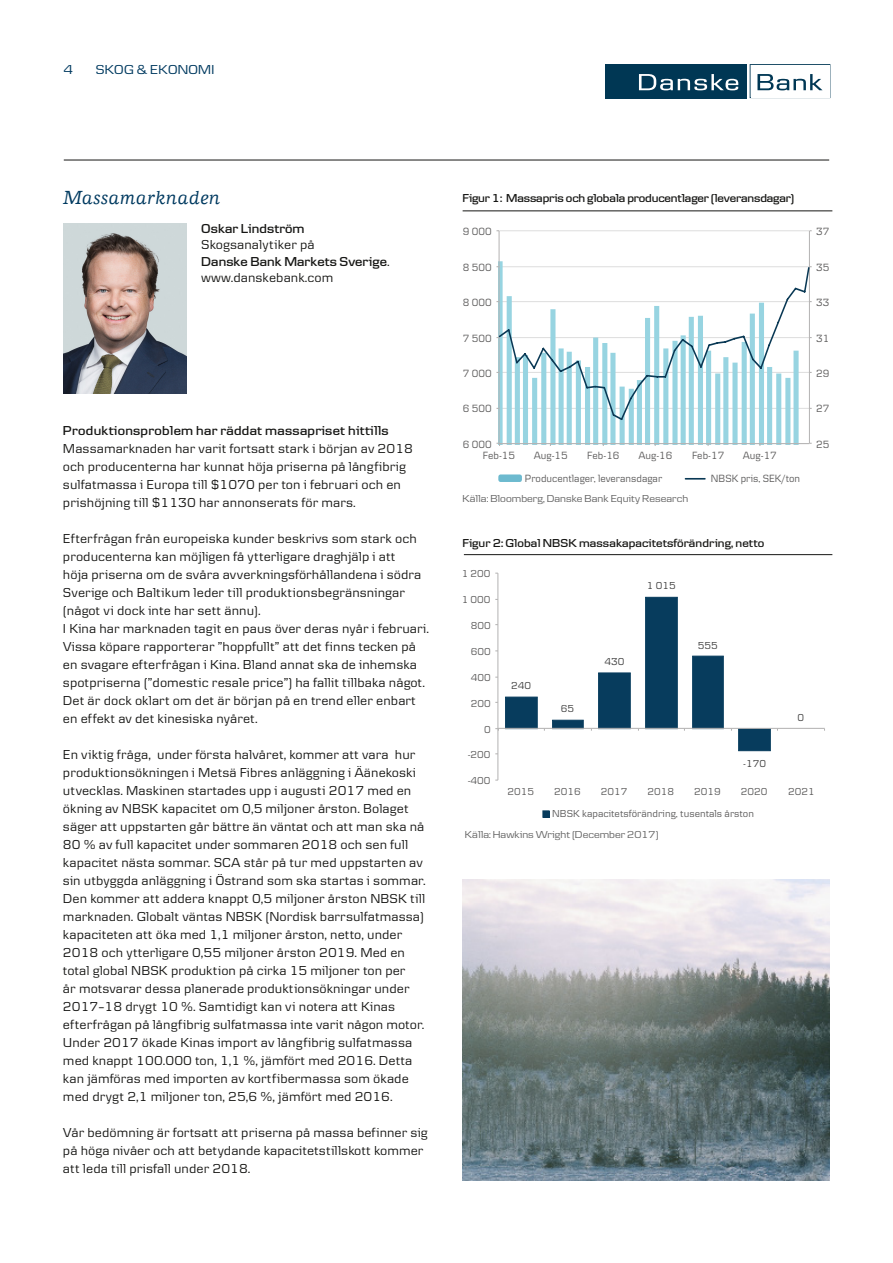
<style>
.page{position:relative;width:893px;height:1263px;background:#fff}
.page>*{position:absolute;margin:0;border:0;box-sizing:border-box;transform-origin:0 0}
.t1{font:italic 500 19.5px "Danske Human";letter-spacing:.02em;color:#003a60}
.t2{font:13.5px/18px "Danske Text";letter-spacing:.005em;color:#161614}
.t3{font:600 13.5px "Danske Headline";letter-spacing:.02em;color:#161614}
.t4{font:13.5px "Danske Headline";letter-spacing:.02em;color:#003a60}
.t5{font:600 12px "Danske Headline";letter-spacing:-.01em;color:#161614}
.t6{font:10.95px "Danske Text RU";color:#5b5a5a;scale:.93 1}
.t7{font:10.5px "Danske Text RU";color:#5b5a5a}
.t8{font:10.5px "Danske Headline";letter-spacing:.005em;color:#666}
.t9{font:10.5px "Danske Text RU";color:#404040}
.s1{font-family:"Danske Text";font-weight:400}
</style>
<div class="page">
<hr style="left:64px;top:160px;width:765px;height:1px;background:#161614">
<div style="left:605px;top:64px;width:141px;height:34px;background:#003754"></div>
<svg style="left:639px;top:74px;width:99px;height:16px"></svg>
<svg style="left:750px;top:64px;width:80px;height:34px"></svg>
<hr style="left:497px;top:573px;width:1px;height:207px;background:#b5b4b4">
<hr style="left:498px;top:728px;width:327px;height:1px;background:#b5b4b4">
<svg style="left:505px;top:597px;width:266px;height:154px"></svg>
<svg style="left:543px;top:811px;width:6px;height:6px"></svg>
<hr style="left:464px;top:554px;width:368px;height:1px;background:#161614">
<hr style="left:500px;top:230px;width:309px;height:1px;background:#e0e0e0">
<hr style="left:809px;top:231px;width:1px;height:213px;background:#b5b4b4">
<hr style="left:499px;top:231px;width:1px;height:213px;background:#b5b4b4">
<hr style="left:499px;top:443px;width:310px;height:1px;background:#b5b4b4">
<svg style="left:496px;top:261px;width:303px;height:185px"></svg>
<svg style="left:499px;top:266px;width:311px;height:155px"></svg>
<div style="left:498px;top:475px;width:24px;height:7px;border:4px solid #6dbacf"></div>
<hr style="left:685px;top:478px;width:20px;height:2px;background:#093854">
<hr style="left:463px;top:210px;width:369px;height:1px;background:#161614">
<img style="left:63px;top:224px;width:123px;height:170px">
<img style="left:462px;top:879px;width:367px;height:301px">
<p class="t4" style="left:64px;top:61px;width:11px">4</p>
<p class="t4" style="left:96px;top:62px;width:120px">SKOG &amp; EKONOMI</p>
<h1 class="t1" style="left:63px;top:187px;width:159px">Massamarknaden</h1>
<p class="t3" style="left:201px;top:220px;width:105px">Oskar Lindström</p>
<p class="t2" style="left:201px;top:236px;width:115px">Skogsanalytiker på</p>
<p class="t3" style="left:201px;top:253px;width:190px">Danske Bank Markets Sverige<span class="s1">.</span></p>
<p class="t2" style="left:201px;top:269px;width:134px">www.danskebank.com</p>
<p class="t3" style="left:63px;top:422px;width:327px">Produktionsproblem har räddat massapriset hittills</p>
<p class="t2" style="left:63px;top:439px;width:351px">Massamarknaden har varit fortsatt stark i början av 2018 och producenterna har kunnat höja priserna på långfibrig sulfatmassa i Europa till $1070 per ton i februari och en prishöjning till $1130 har annonserats för mars.</p>
<p class="t2" style="left:63px;top:529px;width:368px">Efterfrågan från europeiska kunder beskrivs som stark och producenterna kan möjligen få ytterligare draghjälp i att<br>höja priserna om de svåra avverkningsförhållandena i södra Sverige och Baltikum leder till produktionsbegränsningar (något vi dock inte har sett ännu).<br>I Kina har marknaden tagit en paus över deras nyår i februari.<br>Vissa köpare rapporterar ”hoppfullt” att det finns tecken på en svagare efterfrågan i Kina. Bland annat ska de inhemska spotpriserna (”domestic resale price”) ha fallit tillbaka något.<br>Det är dock oklart om det är början på en trend eller enbart en effekt av det kinesiska nyåret.</p>
<p class="t2" style="left:63px;top:745px;width:364px">En viktig fråga, under första halvåret, kommer att vara hur produktionsökningen i Metsä Fibres anläggning i Äänekoski utvecklas. Maskinen startades upp i augusti 2017 med en ökning av NBSK kapacitet om 0,5 miljoner årston. Bolaget säger att uppstarten går bättre än väntat och att man ska nå 80 % av full kapacitet under sommaren 2018 och sen full kapacitet nästa sommar. SCA står på tur med uppstarten av sin utbyggda anläggning i Östrand som ska startas i sommar.<br>Den kommer att addera knappt 0,5 miljoner årston NBSK till marknaden. Globalt väntas NBSK (Nordisk barrsulfatmassa) kapaciteten att öka med 1,1 miljoner årston, netto, under 2018 och ytterligare 0,55 miljoner årston 2019. Med en total global NBSK produktion på cirka 15 miljoner ton per<br>år motsvarar dessa planerade produktionsökningar under 2017–18 drygt 10 %. Samtidigt kan vi notera att Kinas efterfrågan på långfibrig sulfatmassa inte varit någon motor.<br>Under 2017 ökade Kinas import av långfibrig sulfatmassa med knappt 100.000 ton, 1,1 %, jämfört med 2016. Detta kan jämföras med importen av kortfibermassa som ökade med drygt 2,1 miljoner ton, 25,6 %, jämfört med 2016.</p>
<p class="t2" style="left:63px;top:1123px;width:366px">Vår bedömning är fortsatt att priserna på massa befinner sig på höga nivåer och att betydande kapacitetstillskott kommer att leda till prisfall under 2018.</p>
<p class="t5" style="left:463px;top:191px;width:333px">Figur 1: Massapris och globala producentlager (leveransdagar)</p>
<p class="t6" style="left:463px;top:225px;width:32px">9 000</p>
<p class="t6" style="left:816px;top:225px;width:16px">37</p>
<p class="t6" style="left:463px;top:261px;width:32px">8 500</p>
<p class="t6" style="left:816px;top:261px;width:16px">35</p>
<p class="t6" style="left:463px;top:296px;width:32px">8 000</p>
<p class="t6" style="left:816px;top:296px;width:16px">33</p>
<p class="t6" style="left:463px;top:331px;width:32px">7 500</p>
<p class="t6" style="left:816px;top:331px;width:16px">31</p>
<p class="t6" style="left:463px;top:367px;width:32px">7 000</p>
<p class="t6" style="left:816px;top:367px;width:16px">29</p>
<p class="t6" style="left:463px;top:402px;width:32px">6 500</p>
<p class="t6" style="left:816px;top:402px;width:16px">27</p>
<p class="t6" style="left:463px;top:438px;width:32px">6 000</p>
<p class="t6" style="left:816px;top:438px;width:16px">25</p>
<p class="t6" style="left:483px;top:449px;width:36px">Feb-15</p>
<p class="t6" style="left:534px;top:449px;width:38px">Aug-15</p>
<p class="t6" style="left:587px;top:449px;width:36px">Feb-16</p>
<p class="t6" style="left:638px;top:449px;width:38px">Aug-16</p>
<p class="t6" style="left:692px;top:449px;width:36px">Feb-17</p>
<p class="t6" style="left:743px;top:449px;width:38px">Aug-17</p>
<p class="t6" style="left:525px;top:472px;width:149px">Producentlager, leveransdagar</p>
<p class="t6" style="left:711px;top:472px;width:97px">NBSK pris, SEK/ton</p>
<p class="t8" style="left:462px;top:492px;width:227px">Källa: Bloomberg, Danske Bank Equity Research</p>
<p class="t5" style="left:462px;top:536px;width:303px">Figur 2: Global NBSK massakapacitetsförändring, netto</p>
<p class="t7" style="left:462px;top:568px;width:30px">1 200</p>
<p class="t7" style="left:462px;top:594px;width:30px">1 000</p>
<p class="t7" style="left:471px;top:619px;width:21px">800</p>
<p class="t7" style="left:471px;top:645px;width:21px">600</p>
<p class="t7" style="left:471px;top:671px;width:21px">400</p>
<p class="t7" style="left:471px;top:697px;width:21px">200</p>
<p class="t7" style="left:484px;top:723px;width:8px">0</p>
<p class="t7" style="left:468px;top:749px;width:24px">-200</p>
<p class="t7" style="left:468px;top:775px;width:24px">-400</p>
<p class="t9" style="left:511px;top:680px;width:21px">240</p>
<p class="t9" style="left:561px;top:702px;width:15px">65</p>
<p class="t9" style="left:604px;top:655px;width:21px">430</p>
<p class="t9" style="left:647px;top:580px;width:30px">1 015</p>
<p class="t9" style="left:698px;top:639px;width:21px">555</p>
<p class="t9" style="left:743px;top:757px;width:24px">-170</p>
<p class="t9" style="left:797px;top:711px;width:8px">0</p>
<p class="t7" style="left:507px;top:786px;width:28px">2015</p>
<p class="t7" style="left:554px;top:786px;width:28px">2016</p>
<p class="t7" style="left:601px;top:786px;width:28px">2017</p>
<p class="t7" style="left:648px;top:786px;width:28px">2018</p>
<p class="t7" style="left:694px;top:786px;width:28px">2019</p>
<p class="t7" style="left:741px;top:786px;width:28px">2020</p>
<p class="t7" style="left:788px;top:786px;width:28px">2021</p>
<p class="t7" style="left:552px;top:808px;width:203px">NBSK kapacitetsförändring, tusentals årston</p>
<p class="t8" style="left:465px;top:828px;width:195px">Källa: Hawkins Wright (December 2017)</p>
</div>
